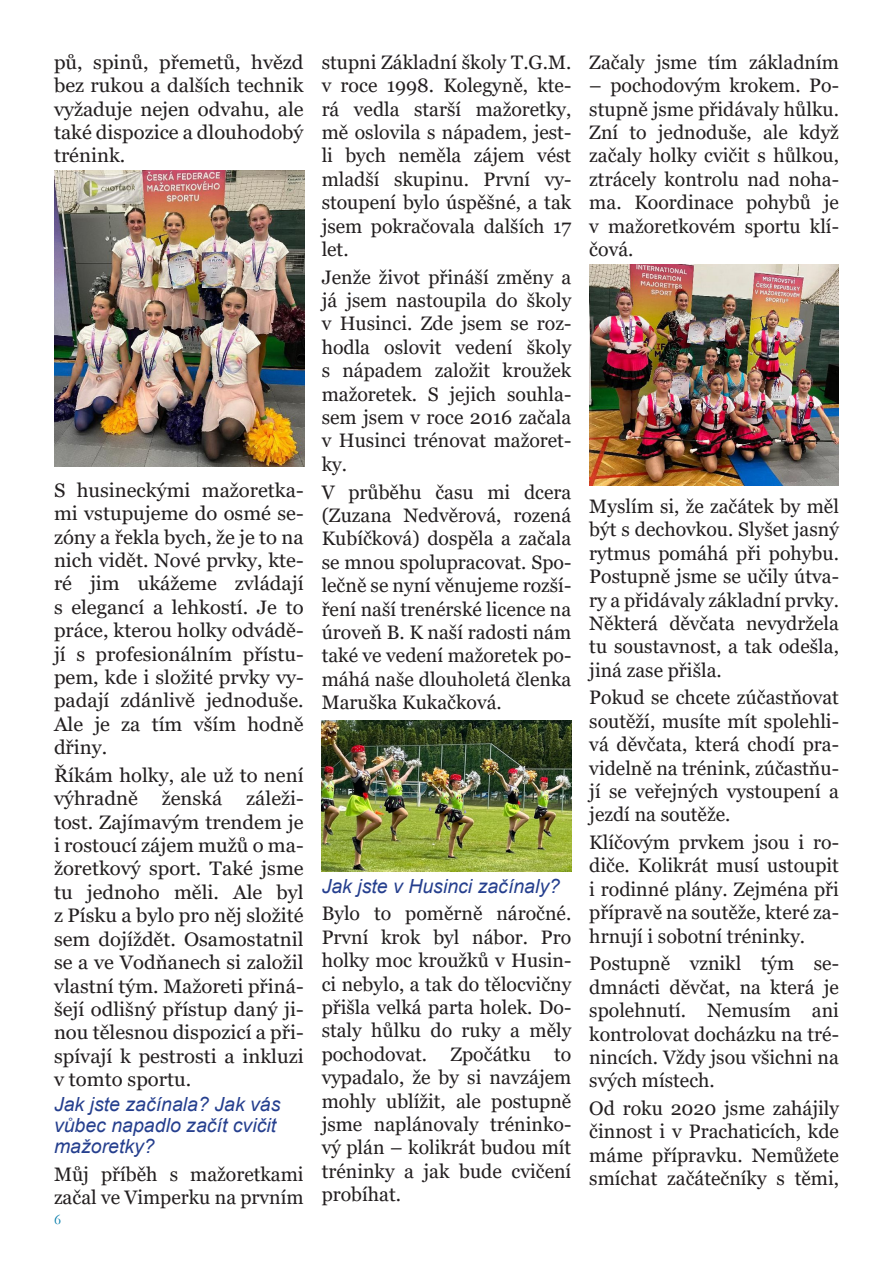
<style>
.page{position:relative;width:893px;height:1263px;background:#fff}
.page>*{position:absolute;margin:0;border:0;box-sizing:border-box;transform-origin:0 0}
.Odstavec{font:19.5px/23.4px "Georgia";color:#231f20;text-align:justify}
.Odstavec-2{font:19.5px/23.4px "Georgia";color:#231f20;text-align:justify;scale:1.04 1}
.Rozhovor_otázka{font:italic 19.5px/21px "Arial";color:#253f8e}
.Odstavec-3{font:italic 19.5px "Arial";color:#253f8e}
.Sloupek{font:15px "Garamond";color:#007aa9}
</style>
<div class="page">
<img style="left:54px;top:171px;width:250px;height:296px">
<img style="left:322px;top:720px;width:249px;height:152px">
<img style="left:589px;top:264px;width:250px;height:221px">
<p class="Odstavec-2" style="left:54px;top:51px;width:242px">pů, spinů, přemetů, hvězd bez rukou a dalších technik vyžaduje nejen odvahu, ale také dispozice a dlouhodobý trénink.</p>
<p class="Odstavec-2" style="left:54px;top:479px;width:242px">S husineckými mažoretka&shy;mi vstupujeme do osmé se&shy;zóny a řekla bych, že je to na nich vidět. Nové prvky, kte&shy;ré jim ukážeme zvládají s elegancí a lehkostí. Je to práce, kterou holky odvádě&shy;jí s profesionálním přístu&shy;pem, kde i složité prvky vy&shy;padají zdánlivě jednoduše.<br>Ale je za tím vším hodně dřiny.</p>
<p class="Odstavec-2" style="left:54px;top:764px;width:242px">Říkám holky, ale už to není výhradně ženská záleži&shy;tost. Zajímavým trendem je i rostoucí zájem mužů o ma&shy;žoretkový sport. Také jsme tu jednoho měli. Ale byl z Písku a bylo pro něj složité sem dojíždět. Osamostatnil se a ve Vodňanech si založil vlastní tým. Mažoreti přiná&shy;šejí odlišný přístup daný ji&shy;nou tělesnou dispozicí a při&shy;spívají k pestrosti a inkluzi v tomto sportu.</p>
<p class="Rozhovor_otázka" style="left:54px;top:1094px;width:228px">Jak jste začínala? Jak vás vůbec napadlo začít cvičit mažoretky?</p>
<p class="Odstavec" style="left:54px;top:1163px;width:251px">Můj příběh s mažoretkami začal ve Vimperku na prvním</p>
<p class="Sloupek" style="left:54px;top:1209px;width:9px">6</p>
<p class="Odstavec" style="left:322px;top:51px;width:251px">stupni Základní školy T.G.M. v roce 1998. Kolegyně, kte&shy;rá vedla starší mažoretky, mě oslovila s nápadem, jest&shy;li bych neměla zájem vést mladší skupinu. První vy&shy;stoupení bylo úspěšné, a tak jsem pokračovala dalších 17 let.</p>
<p class="Odstavec" style="left:322px;top:266px;width:251px">Jenže život přináší změny a já jsem nastoupila do školy v Husinci. Zde jsem se roz&shy;hodla oslovit vedení školy s nápadem založit kroužek mažoretek. S jejich souhla&shy;sem jsem v roce 2016 začala v Husinci trénovat mažoret&shy;ky.</p>
<p class="Odstavec" style="left:322px;top:480px;width:251px">V průběhu času mi dcera (Zuzana Nedvěrová, rozená Kubíčková) dospěla a začala se mnou spolupracovat. Spo&shy;lečně se nyní věnujeme rozší&shy;ření naší trenérské licence na úroveň B. K naší radosti nám také ve vedení mažoretek po&shy;máhá naše dlouholetá členka Maruška Kukačková.</p>
<p class="Odstavec-3" style="left:322px;top:873px;width:240px">Jak jste v Husinci začínaly?</p>
<p class="Odstavec" style="left:322px;top:902px;width:251px">Bylo to poměrně náročné.<br>První krok byl nábor. Pro holky moc kroužků v Husin&shy;ci nebylo, a tak do tělocvičny přišla velká parta holek. Do&shy;staly hůlku do ruky a měly pochodovat. Zpočátku to vypadalo, že by si navzájem mohly ublížit, ale postupně jsme naplánovaly tréninko&shy;vý plán – kolikrát budou mít tréninky a jak bude cvičení probíhat.</p>
<p class="Odstavec" style="left:589px;top:51px;width:251px">Začaly jsme tím základním</p>
<p class="Odstavec" style="left:589px;top:74px;width:251px">– pochodovým krokem. Po&shy;stupně jsme přidávaly hůlku.<br>Zní to jednoduše, ale když začaly holky cvičit s hůlkou, ztrácely kontrolu nad noha&shy;ma. Koordinace pohybů je v mažoretkovém sportu klí&shy;čová.</p>
<p class="Odstavec" style="left:589px;top:495px;width:251px">Myslím si, že začátek by měl být s dechovkou. Slyšet jasný rytmus pomáhá při pohybu.<br>Postupně jsme se učily útva&shy;ry a přidávaly základní prvky.<br>Některá děvčata nevydržela tu soustavnost, a tak odešla, jiná zase přišla.</p>
<p class="Odstavec" style="left:589px;top:686px;width:251px">Pokud se chcete zúčastňovat soutěží, musíte mít spolehli&shy;vá děvčata, která chodí pra&shy;videlně na trénink, zúčastňu&shy;jí se veřejných vystoupení a jezdí na soutěže.</p>
<p class="Odstavec" style="left:589px;top:831px;width:251px">Klíčovým prvkem jsou i ro&shy;diče. Kolikrát musí ustoupit i rodinné plány. Zejména při přípravě na soutěže, které za&shy;hrnují i sobotní tréninky.</p>
<p class="Odstavec" style="left:589px;top:952px;width:251px">Postupně vznikl tým se&shy;dmnácti děvčat, na která je spolehnutí. Nemusím ani kontrolovat docházku na tré&shy;nincích. Vždy jsou všichni na svých místech.</p>
<p class="Odstavec" style="left:589px;top:1097px;width:251px">Od roku 2020 jsme zahájily činnost i v Prachaticích, kde máme přípravku. Nemůžete smíchat začátečníky s těmi,</p>
</div>
